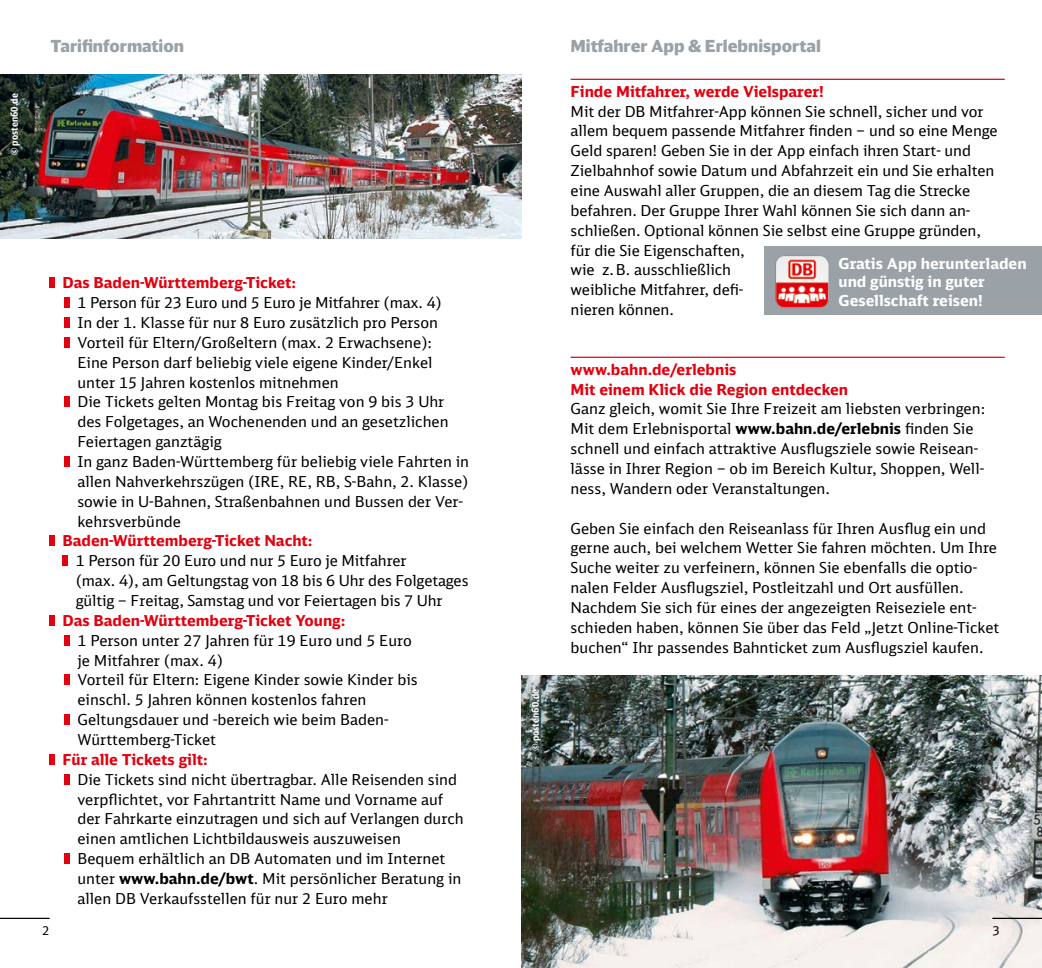
<style>
.page{position:relative;width:1042px;height:968px;background:#fff}
.page>*{position:absolute;margin:0;border:0;box-sizing:border-box;transform-origin:0 0}
.t1{font:900 16.62px "DB Head";color:#9aa2a7}
.t2{font:15.05px/19.8px "DB Sans";color:#000}
.t3{font:700 15.05px/19.8px "DB Sans";color:#e3000f}
.t4{font:700 15.05px/18.4px "DB Sans";color:#fff}
.t5{font:12.25px "DB Sans";color:#000}
.t6{font:700 9.62px "DB Sans Cond";letter-spacing:.01em;color:#fff}
.s1{font-weight:700}
</style>
<div class="page">
<hr style="left:570px;top:79px;width:435px;height:1px;background:#e3000f">
<hr style="left:570px;top:356px;width:435px;height:2px;background:#e3000f">
<img style="left:521px;top:675px;width:521px;height:292px">
<div style="left:49px;top:277px;width:6px;height:11px;background:#e3000f"></div>
<div style="left:64px;top:297px;width:6px;height:11px;background:#e3000f"></div>
<div style="left:64px;top:317px;width:6px;height:11px;background:#e3000f"></div>
<div style="left:64px;top:337px;width:6px;height:11px;background:#e3000f"></div>
<div style="left:64px;top:396px;width:6px;height:11px;background:#e3000f"></div>
<div style="left:64px;top:456px;width:6px;height:11px;background:#e3000f"></div>
<div style="left:49px;top:535px;width:6px;height:11px;background:#e3000f"></div>
<div style="left:63px;top:555px;width:5px;height:11px;background:#e3000f"></div>
<div style="left:49px;top:614px;width:6px;height:11px;background:#e3000f"></div>
<div style="left:64px;top:634px;width:6px;height:11px;background:#e3000f"></div>
<div style="left:64px;top:674px;width:6px;height:11px;background:#e3000f"></div>
<div style="left:64px;top:714px;width:6px;height:11px;background:#e3000f"></div>
<div style="left:49px;top:753px;width:6px;height:11px;background:#e3000f"></div>
<div style="left:64px;top:773px;width:6px;height:11px;background:#e3000f"></div>
<div style="left:64px;top:853px;width:6px;height:11px;background:#e3000f"></div>
<img style="left:0;top:74px;width:522px;height:164px">
<div style="left:764px;top:246px;width:278px;height:69px;background:#9aa2a7"></div>
<img style="left:775px;top:255px;width:54px;height:53px">
<hr style="left:0;top:917px;width:50px;height:1px;background:#000">
<hr style="left:992px;top:917px;width:50px;height:1px;background:#000">
<p class="t6" style="left:8px;top:155px;width:63px;rotate:-90deg">© posten60.de</p>
<p class="t1" style="left:50px;top:35px;width:135px">Tarifinformation</p>
<p class="t3" style="left:63px;top:272px;width:235px">Das Baden-Württemberg-Ticket:</p>
<p class="t2" style="left:77px;top:292px;width:393px">1 Person für 23 Euro und 5 Euro je Mitfahrer (max. 4)<br>In der 1. Klasse für nur 8 Euro zusätzlich pro Person Vorteil für Eltern/Großeltern (max. 2 Erwachsene):<br>Eine Person darf beliebig viele eigene Kinder/Enkel unter 15 Jahren kostenlos mitnehmen<br>Die Tickets gelten Montag bis Freitag von 9 bis 3 Uhr des Folgetages, an Wochenenden und an gesetzlichen Feiertagen ganztägig<br>In ganz Baden-Württemberg für beliebig viele Fahrten in allen Nahverkehrszügen (IRE, RE, RB, S-Bahn, 2. Klasse) sowie in U-Bahnen, Straßenbahnen und Bussen der Ver&shy;kehrsverbünde</p>
<p class="t3" style="left:63px;top:530px;width:251px">Baden-Württemberg-Ticket Nacht:</p>
<p class="t2" style="left:76px;top:550px;width:394px">1 Person für 20 Euro und nur 5 Euro je Mitfahrer<br>(max. 4), am Geltungstag von 18 bis 6 Uhr des Folgetages gültig – Freitag, Samstag und vor Feiertagen bis 7 Uhr</p>
<p class="t3" style="left:63px;top:610px;width:284px">Das Baden-Württemberg-Ticket Young:</p>
<p class="t2" style="left:77px;top:630px;width:342px">1 Person unter 27 Jahren für 19 Euro und 5 Euro je Mitfahrer (max. 4)<br>Vorteil für Eltern: Eigene Kinder sowie Kinder bis einschl. 5 Jahren können kostenlos fahren Geltungsdauer und -bereich wie beim Baden-Württemberg-Ticket</p>
<p class="t3" style="left:63px;top:749px;width:147px">Für alle Tickets gilt:</p>
<p class="t2" style="left:77px;top:769px;width:388px">Die Tickets sind nicht übertragbar. Alle Reisenden sind verpflichtet, vor Fahrtantritt Name und Vorname auf der Fahrkarte einzutragen und sich auf Verlangen durch einen amtlichen Lichtbildausweis auszuweisen<br>Bequem erhältlich an DB Automaten und im Internet unter <span class="s1">www.bahn.de/bwt</span>. Mit persönlicher Beratung in allen DB Verkaufsstellen für nur 2 Euro mehr</p>
<p class="t6" style="left:529px;top:750px;width:63px;rotate:-90deg">© posten60.de</p>
<p class="t1" style="left:570px;top:35px;width:252px">Mitfahrer App &amp; Erlebnisportal</p>
<p class="t3" style="left:570px;top:81px;width:255px">Finde Mitfahrer, werde Vielsparer!</p>
<p class="t2" style="left:570px;top:101px;width:428px">Mit der DB Mitfahrer-App können Sie schnell, sicher und vor allem bequem passende Mitfahrer finden – und so eine Menge Geld sparen! Geben Sie in der App einfach ihren Start- und Zielbahnhof sowie Datum und Abfahrzeit ein und Sie erhalten eine Auswahl aller Gruppen, die an diesem Tag die Strecke befahren. Der Gruppe Ihrer Wahl können Sie sich dann an&shy;schließen. Optional können Sie selbst eine Gruppe gründen, für die Sie Eigenschaften,<br>wie z.B. ausschließlich<br>weibliche Mitfahrer, defi-<br>nieren können.</p>
<p class="t4" style="left:838px;top:254px;width:190px">Gratis App herunterladen und günstig in guter<br>Gesellschaft reisen!</p>
<p class="t3" style="left:570px;top:359px;width:279px">www.bahn.de/erlebnis<br>Mit einem Klick die Region entdecken</p>
<p class="t2" style="left:570px;top:399px;width:416px">Ganz gleich, womit Sie Ihre Freizeit am liebsten verbringen:<br>Mit dem Erlebnisportal <span class="s1">www.bahn.de/erlebnis</span> finden Sie schnell und einfach attraktive Ausflugsziele sowie Reisean&shy;lässe in Ihrer Region – ob im Bereich Kultur, Shoppen, Well&shy;ness, Wandern oder Veranstaltungen.</p>
<p class="t2" style="left:570px;top:518px;width:430px">Geben Sie einfach den Reiseanlass für Ihren Ausflug ein und gerne auch, bei welchem Wetter Sie fahren möchten. Um Ihre Suche weiter zu verfeinern, können Sie ebenfalls die optio&shy;nalen Felder Ausflugsziel, Postleitzahl und Ort ausfüllen.<br>Nachdem Sie sich für eines der angezeigten Reiseziele ent&shy;schieden haben, können Sie über das Feld „Jetzt Online-Ticket buchen“ Ihr passendes Bahnticket zum Ausflugsziel kaufen.</p>
<p class="t5" style="left:42px;top:923px;width:9px">2</p>
<p class="t5" style="left:992px;top:923px;width:9px">3</p>
</div>
